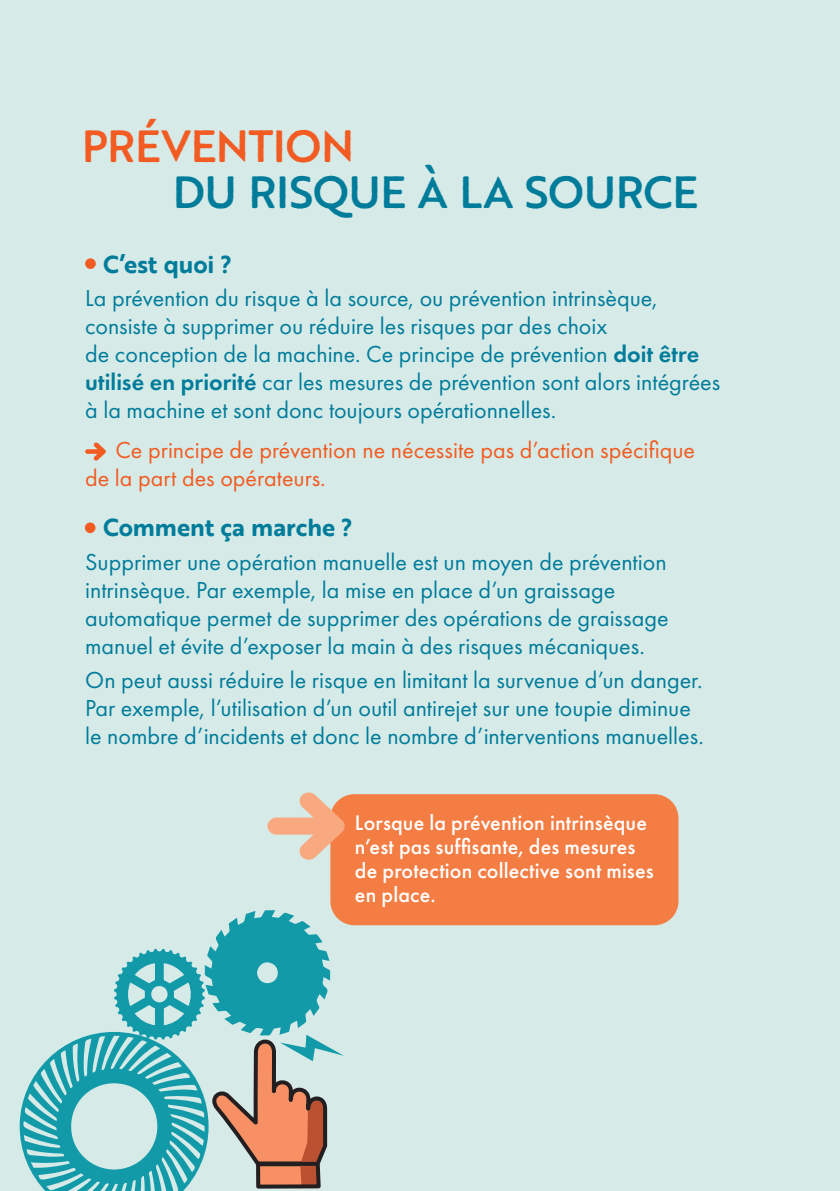
<style>
.page{position:relative;width:840px;height:1191px;background:#fff}
.page>*{position:absolute;margin:0;border:0;box-sizing:border-box;transform-origin:0 0}
.t1{font:500 44px "Brother 1816 Printed";letter-spacing:-.01em;color:#007c9b}
.t2{font:500 44px "Brother 1816 Printed";letter-spacing:-.01em;color:#f25b21}
.t3{font:24px/28px "Futura PT";color:#007c9b}
.t4{font:24px/28px "Futura PT";color:#f25b21}
.t5{font:700 24px "Brother 1816 Printed";color:#007c9b}
.t6{font:500 22px/24px "Futura PT";letter-spacing:.005em;color:#fff}
.s1{font-weight:600}
</style>
<div class="page">
<div style="left:0;top:0;width:839px;height:1191px;background:#d6eae7"></div>
<svg style="left:19px;top:910px;width:325px;height:281px"></svg>
<div style="left:330px;top:794px;width:348px;height:131px;background:#f47d44;border-radius:24px"></div>
<svg style="left:267px;top:792px;width:77px;height:67px"></svg>
<svg style="left:85px;top:442px;width:21px;height:18px"></svg>
<div style="left:85px;top:258px;width:11px;height:11px;background:#f25b21;border-radius:50%"></div>
<div style="left:85px;top:522px;width:10px;height:11px;background:#f25b21;border-radius:50%"></div>
<h1 class="t2" style="left:82px;top:113px;width:274px">PRÉVENTION</h1>
<h1 class="t1" style="left:173px;top:158px;width:526px">DU RISQUE À LA SOURCE</h1>
<p class="t5" style="left:103px;top:245px;width:130px">C’est quoi ?</p>
<p class="t3" style="left:85px;top:284px;width:636px">La prévention du risque à la source, ou prévention intrinsèque, consiste à supprimer ou réduire les risques par des choix<br>de conception de la machine. Ce principe de prévention <span class="s1">doit être utilisé en priorité</span> car les mesures de prévention sont alors intégrées à la machine et sont donc toujours opérationnelles.</p>
<p class="t4" style="left:85px;top:435px;width:611px;text-indent:30px">Ce principe de prévention ne nécessite pas d’action spécifique de la part des opérateurs.</p>
<p class="t5" style="left:103px;top:509px;width:251px">Comment ça marche ?</p>
<p class="t3" style="left:85px;top:548px;width:584px">Supprimer une opération manuelle est un moyen de prévention intrinsèque. Par exemple, la mise en place d’un graissage automatique permet de supprimer des opérations de graissage manuel et évite d’exposer la main à des risques mécaniques.</p>
<p class="t3" style="left:85px;top:665px;width:620px">On peut aussi réduire le risque en limitant la survenue d’un danger.<br>Par exemple, l’utilisation d’un outil antirejet sur une toupie diminue le nombre d’incidents et donc le nombre d’interventions manuelles.</p>
<p class="t6" style="left:355px;top:810px;width:300px">Lorsque la prévention intrinsèque n’est pas suffisante, des mesures de protection collective sont mises en place.</p>
</div>
